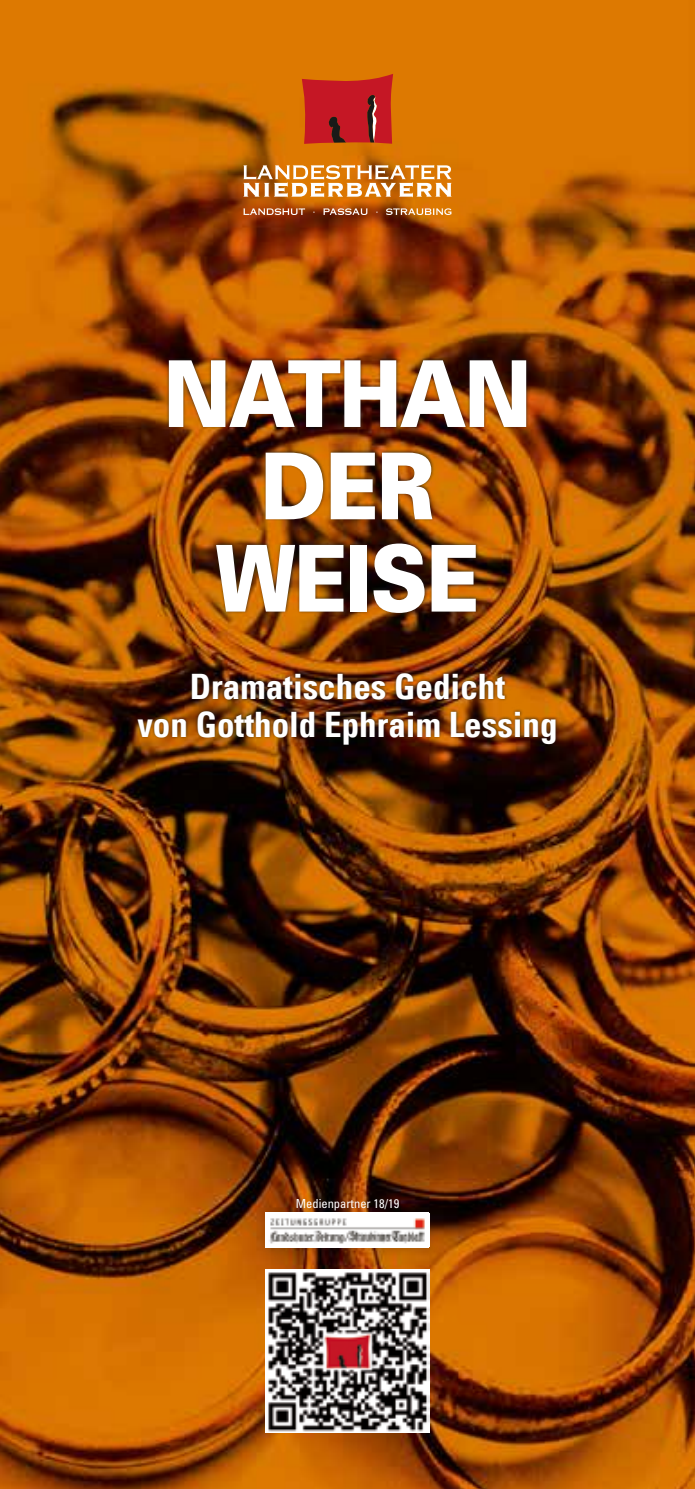
<style>
.page{position:relative;width:695px;height:1489px;background:#fff}
.page>*{position:absolute;margin:0;border:0;box-sizing:border-box;transform-origin:0 0}
.t1{font:900 92.25px/92.2px "Univers";letter-spacing:-.025em;color:#fff;text-align:center;scale:.87 1}
.t2{font:35px/37.5px "Univers Com 67 Bold Cond";color:#fff;text-align:center}
.t3{font:condensed 12.5px "Univers";color:#fff}
</style>
<div class="page">
<img style="left:0;top:0;width:694px;height:1488px">
<div style="left:259px;top:1206px;width:179px;height:50px;background:#1a1a18;opacity:.15"></div>
<div style="left:266px;top:1212px;width:163px;height:35px;background:#fff"></div>
<img style="left:269px;top:1218px;width:156px;height:26px">
<div style="left:134px;top:358px;width:424px;height:389px;background:#1a1a18;opacity:.75"></div>
<img style="left:266px;top:1269px;width:163px;height:162px">
<svg style="left:243px;top:165px;width:208px;height:32px"></svg>
<svg style="left:243px;top:208px;width:62px;height:7px"></svg>
<svg style="left:323px;top:208px;width:44px;height:7px"></svg>
<svg style="left:386px;top:208px;width:65px;height:7px"></svg>
<svg style="left:302px;top:74px;width:91px;height:70px"></svg>
<h1 class="t1" style="left:164px;top:345px;width:424px">NATHAN<br>DER<br>WEISE</h1>
<p class="t2" style="left:137px;top:667px;width:421px">Dramatisches Gedicht<br>von Gotthold Ephraim Lessing</p>
<p class="t3" style="left:296px;top:1195px;width:105px">Medienpartner 18/19</p>
</div>
